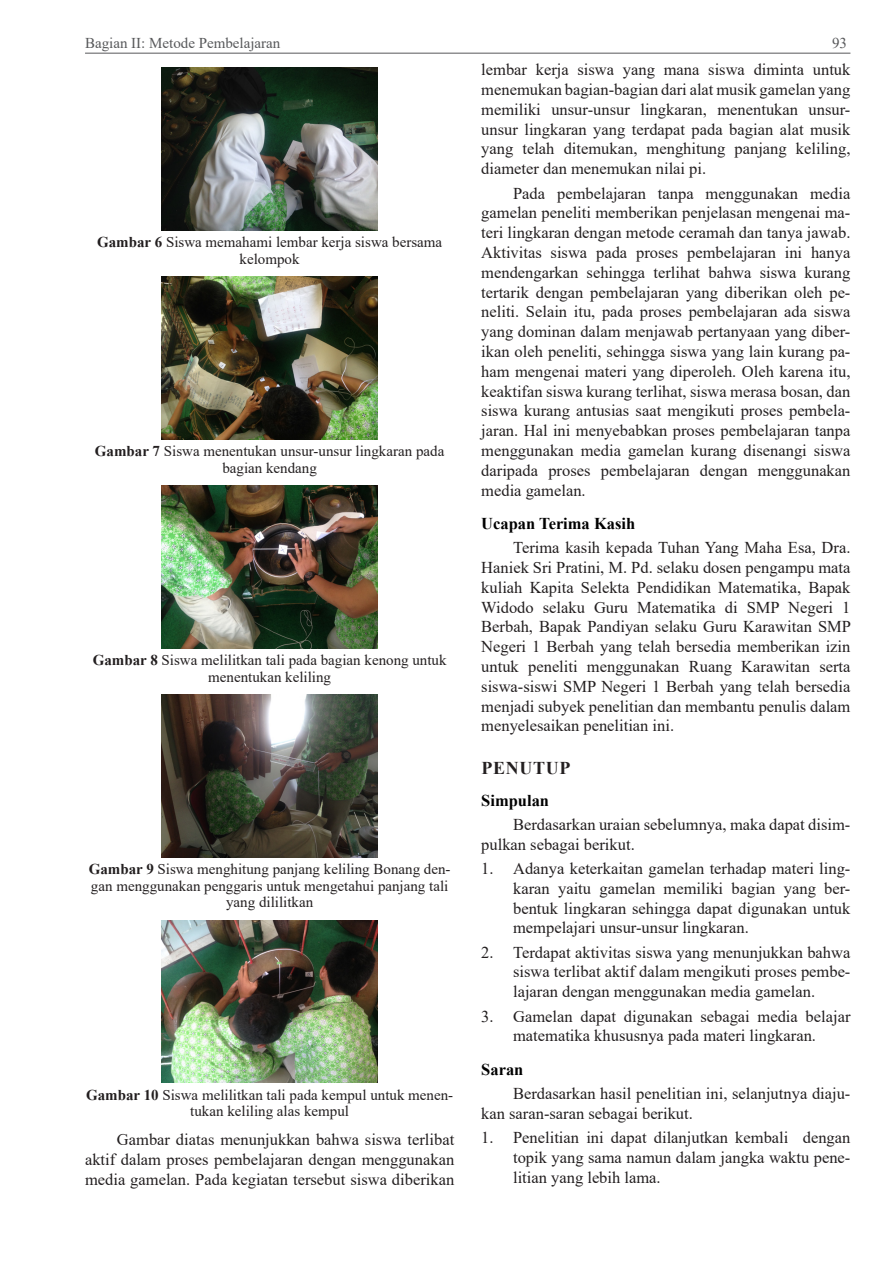
<style>
.page{position:relative;width:893px;height:1263px;background:#fff}
.page>*{position:absolute;margin:0;border:0;box-sizing:border-box;transform-origin:0 0}
.Heading_1{font:700 18px "Times New Roman";letter-spacing:.035em;color:#231f20}
.t1{font:16.5px/19.8px "Times New Roman";color:#231f20;text-align:justify}
.Heading_2{font:700 16.5px "Times New Roman";color:#000}
.Label_Gambar{font:15px/16.5px "Times New Roman";color:#231f20;text-align:center}
.t2{font:15px "Times New Roman";color:#57585a}
.s1{font-weight:700}
</style>
<div class="page">
<hr style="left:85px;top:53px;width:765px;height:1px;background:#57585a">
<img style="left:162px;top:68px;width:216px;height:162px">
<img style="left:162px;top:277px;width:216px;height:162px">
<img style="left:162px;top:486px;width:216px;height:162px">
<img style="left:162px;top:695px;width:216px;height:162px">
<img style="left:162px;top:920px;width:216px;height:163px">
<p class="t2" style="left:85px;top:33px;width:197px">Bagian II: Metode Pembelajaran</p>
<p class="t2" style="left:832px;top:33px;width:16px">93</p>
<p class="Label_Gambar" style="left:97px;top:234px;width:347px"><span class="s1">Gambar 6</span> Siswa memahami lembar kerja siswa bersama kelompok</p>
<p class="Label_Gambar" style="left:95px;top:443px;width:351px"><span class="s1">Gambar 7</span> Siswa menentukan unsur-unsur lingkaran pada bagian kendang</p>
<p class="Label_Gambar" style="left:93px;top:652px;width:355px"><span class="s1">Gambar 8</span> Siswa melilitkan tali pada bagian kenong untuk menentukan keliling</p>
<p class="Label_Gambar" style="left:89px;top:861px;width:363px"><span class="s1">Gambar 9</span> Siswa menghitung panjang keliling Bonang den&shy;gan menggunakan penggaris untuk mengetahui panjang tali yang dililitkan</p>
<p class="Label_Gambar" style="left:86px;top:1086px;width:369px"><span class="s1">Gambar 10</span> Siswa melilitkan tali pada kempul untuk menen&shy;tukan keliling alas kempul</p>
<p class="t1" style="left:85px;top:1129px;width:371px;text-indent:32px">Gambar diatas menunjukkan bahwa siswa terlibat aktif dalam proses pembelajaran dengan menggunakan media gamelan. Pada kegiatan tersebut siswa diberikan</p>
<p class="t1" style="left:481px;top:59px;width:371px">lembar kerja siswa yang mana siswa diminta untuk menemukan bagian-bagian dari alat musik gamelan yang memiliki unsur-unsur lingkaran, menentukan unsur&shy;unsur lingkaran yang terdapat pada bagian alat musik yang telah ditemukan, menghitung panjang keliling, diameter dan menemukan nilai pi.</p>
<p class="t1" style="left:481px;top:183px;width:371px;text-indent:32px">Pada pembelajaran tanpa menggunakan media gamelan peneliti memberikan penjelasan mengenai ma&shy;teri lingkaran dengan metode ceramah dan tanya jawab.<br>Aktivitas siswa pada proses pembelajaran ini hanya mendengarkan sehingga terlihat bahwa siswa kurang tertarik dengan pembelajaran yang diberikan oleh pe&shy;neliti. Selain itu, pada proses pembelajaran ada siswa yang dominan dalam menjawab pertanyaan yang diber&shy;ikan oleh peneliti, sehingga siswa yang lain kurang pa&shy;ham mengenai materi yang diperoleh. Oleh karena itu, keaktifan siswa kurang terlihat, siswa merasa bosan, dan siswa kurang antusias saat mengikuti proses pembela&shy;jaran. Hal ini menyebabkan proses pembelajaran tanpa menggunakan media gamelan kurang disenangi siswa daripada proses pembelajaran dengan menggunakan media gamelan.</p>
<p class="Heading_2" style="left:481px;top:511px;width:156px">Ucapan Terima Kasih</p>
<p class="t1" style="left:481px;top:537px;width:371px;text-indent:32px">Terima kasih kepada Tuhan Yang Maha Esa, Dra.<br>Haniek Sri Pratini, M. Pd. selaku dosen pengampu mata kuliah Kapita Selekta Pendidikan Matematika, Bapak Widodo selaku Guru Matematika di SMP Negeri 1<br>Berbah, Bapak Pandiyan selaku Guru Karawitan SMP Negeri 1 Berbah yang telah bersedia memberikan izin untuk peneliti menggunakan Ruang Karawitan serta siswa-siswi SMP Negeri 1 Berbah yang telah bersedia menjadi subyek penelitian dan membantu penulis dalam menyelesaikan penelitian ini.</p>
<p class="Heading_1" style="left:482px;top:755px;width:90px">PENUTUP</p>
<p class="Heading_2" style="left:481px;top:788px;width:69px">Simpulan</p>
<p class="t1" style="left:481px;top:814px;width:371px;text-indent:32px">Berdasarkan uraian sebelumnya, maka dapat disim&shy;pulkan sebagai berikut.</p>
<p class="t1" style="left:513px;top:858px;width:339px;text-indent:-32px">1. Adanya keterkaitan gamelan terhadap materi ling&shy;karan yaitu gamelan memiliki bagian yang ber&shy;bentuk lingkaran sehingga dapat digunakan untuk mempelajari unsur-unsur lingkaran.</p>
<p class="t1" style="left:513px;top:942px;width:339px;text-indent:-32px">2. Terdapat aktivitas siswa yang menunjukkan bahwa siswa terlibat aktif dalam mengikuti proses pembe&shy;lajaran dengan menggunakan media gamelan.</p>
<p class="t1" style="left:481px;top:1005px;width:371px;text-align:center">3. Gamelan dapat digunakan sebagai media belajar matematika khususnya pada materi lingkaran.</p>
<p class="Heading_2" style="left:481px;top:1057px;width:44px">Saran</p>
<p class="t1" style="left:481px;top:1083px;width:371px;text-indent:32px">Berdasarkan hasil penelitian ini, selanjutnya diaju&shy;kan saran-saran sebagai berikut.</p>
<p class="t1" style="left:513px;top:1127px;width:339px;text-indent:-32px">1. Penelitian ini dapat dilanjutkan kembali dengan topik yang sama namun dalam jangka waktu pene&shy;litian yang lebih lama.</p>
</div>
